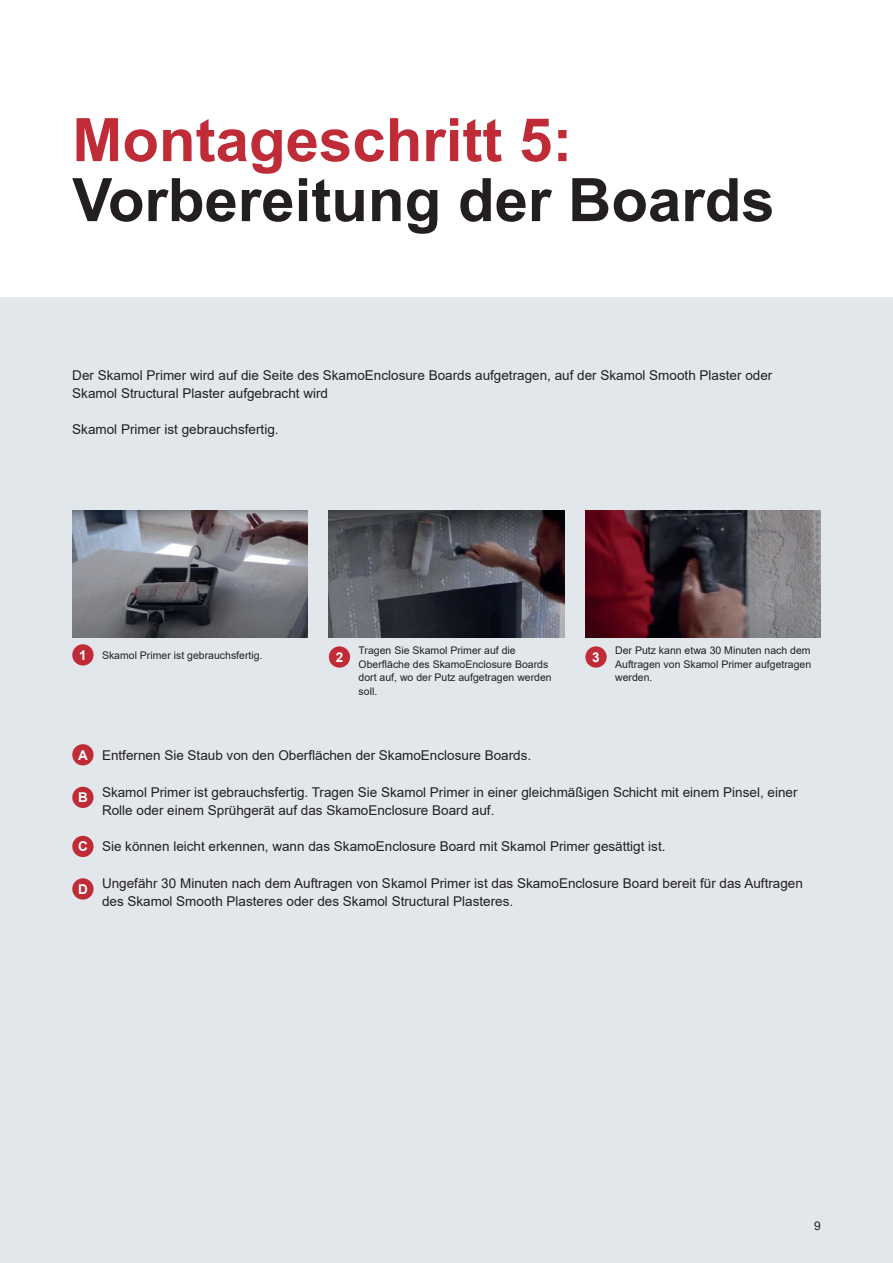
<style>
.page{position:relative;width:893px;height:1263px;background:#fff}
.page>*{position:absolute;margin:0;border:0;box-sizing:border-box;transform-origin:0 0}
.t1{font:700 60px "Arial";color:#231f20}
.t2{font:700 60px "Arial";color:#bf2b37}
.t3{font:13.5px/18px "Arial";color:#231f20}
.t4{font:700 13.5px "Arial";color:#fff}
.t5{font:12px "Arial";color:#231f20}
.t6{font:10.5px/13.5px "Arial";color:#231f20}
.s1{font-weight:700;color:#fff}
</style>
<div class="page">
<div style="left:0;top:298px;width:893px;height:965px;background:#e2e7ec"></div>
<img style="left:72px;top:510px;width:236px;height:128px">
<img style="left:329px;top:510px;width:235px;height:128px">
<img style="left:585px;top:510px;width:236px;height:128px">
<div style="left:329px;top:646px;width:21px;height:22px;background:#bf2b37;border-radius:50%"></div>
<div style="left:585px;top:646px;width:22px;height:22px;background:#bf2b37;border-radius:50%"></div>
<div style="left:72px;top:644px;width:22px;height:21px;background:#bf2b37;border-radius:50%"></div>
<div style="left:72px;top:744px;width:22px;height:21px;background:#bf2b37;border-radius:50%"></div>
<div style="left:72px;top:787px;width:22px;height:21px;background:#bf2b37;border-radius:50%"></div>
<div style="left:72px;top:836px;width:22px;height:21px;background:#bf2b37;border-radius:50%"></div>
<div style="left:72px;top:878px;width:22px;height:21px;background:#bf2b37;border-radius:50%"></div>
<h1 class="t2" style="left:72px;top:98px;width:502px">Montageschritt 5:</h1>
<h1 class="t1" style="left:72px;top:158px;width:704px">Vorbereitung der Boards</h1>
<p class="t3" style="left:72px;top:366px;width:702px">Der Skamol Primer wird auf die Seite des SkamoEnclosure Boards aufgetragen, auf der Skamol Smooth Plaster oder<br>Skamol Structural Plaster aufgebracht wird</p>
<p class="t3" style="left:72px;top:420px;width:208px">Skamol Primer ist gebrauchsfertig.</p>
<p class="t6" style="left:359px;top:643px;width:195px">Tragen Sie Skamol Primer auf die<br>Oberfläche des SkamoEnclosure Boards dort auf, wo der Putz aufgetragen werden soll.</p>
<p class="t6" style="left:102px;top:648px;width:162px">Skamol Primer ist gebrauchsfertig.</p>
<p class="t6" style="left:615px;top:643px;width:198px;text-align:justify">Der Putz kann etwa 30 Minuten nach dem Auftragen von Skamol Primer aufgetragen werden.</p>
<p class="t4" style="left:79px;top:645px;width:9px">1</p>
<p class="t4" style="left:336px;top:648px;width:9px">2</p>
<p class="t4" style="left:592px;top:648px;width:9px">3</p>
<p class="t3" style="left:78px;top:746px;width:454px"><span class="s1">A</span> Entfernen Sie Staub von den Oberflächen der SkamoEnclosure Boards.</p>
<p class="t3" style="left:102px;top:783px;width:697px">Skamol Primer ist gebrauchsfertig. Tragen Sie Skamol Primer in einer gleichmäßigen Schicht mit einem Pinsel, einer<br>Rolle oder einem Sprühgerät auf das SkamoEnclosure Board auf.</p>
<p class="t4" style="left:78px;top:788px;width:11px">B</p>
<p class="t3" style="left:78px;top:837px;width:589px"><span class="s1">C</span> Sie können leicht erkennen, wann das SkamoEnclosure Board mit Skamol Primer gesättigt ist.</p>
<p class="t3" style="left:102px;top:874px;width:702px">Ungefähr 30 Minuten nach dem Auftragen von Skamol Primer ist das SkamoEnclosure Board bereit für das Auftragen des Skamol Smooth Plasteres oder des Skamol Structural Plasteres.</p>
<p class="t4" style="left:78px;top:880px;width:11px">D</p>
<p class="t5" style="left:814px;top:1217px;width:8px">9</p>
</div>
